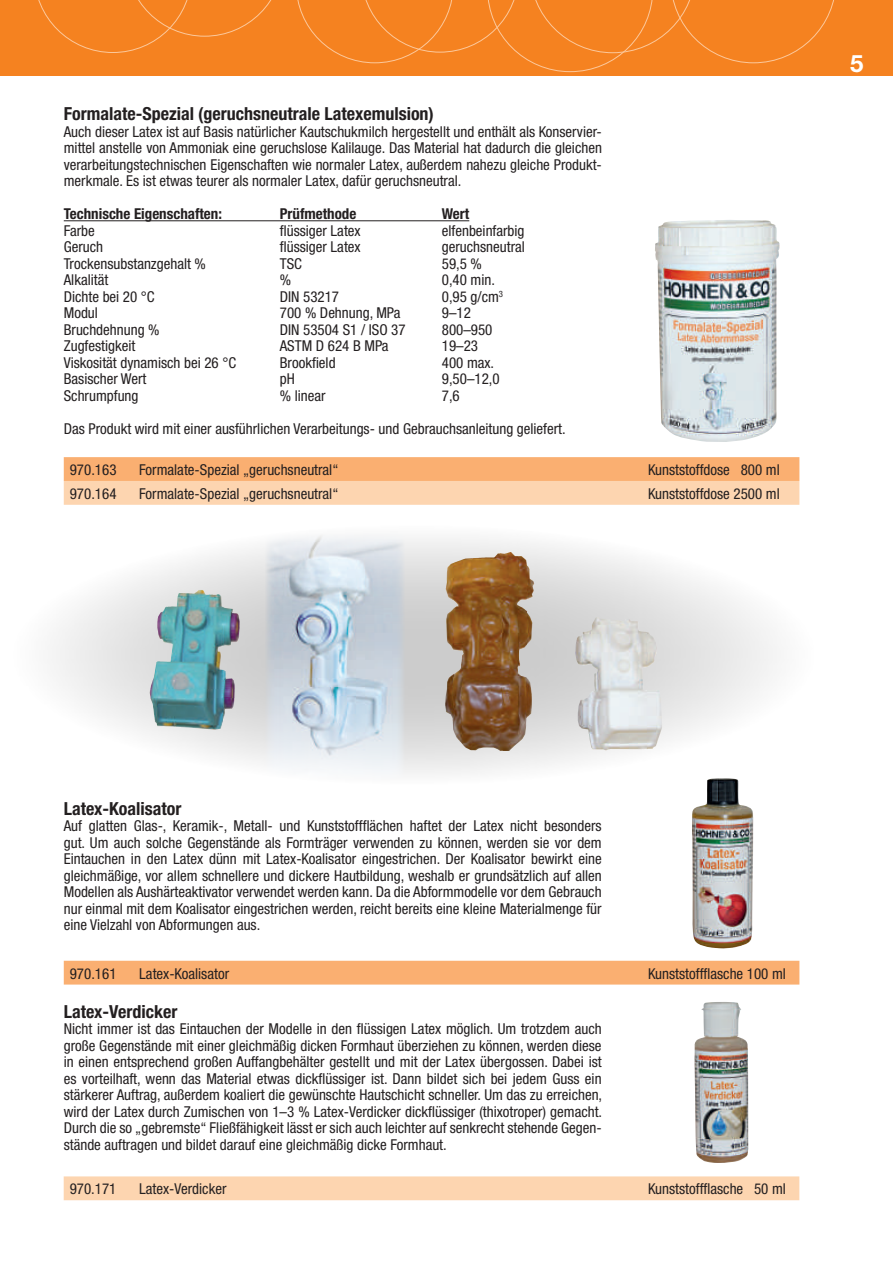
<style>
.page{position:relative;width:893px;height:1263px;background:#fff}
.page>*{position:absolute;margin:0;border:0;box-sizing:border-box;transform-origin:0 0}
.t1{font:700 24px "Helvetica Neue";color:#fff}
.t2{font:700 condensed 18px "Helvetica Neue";color:#231f20}
.t3{font:condensed 15px/16.5px "Helvetica Neue";color:#231f20;text-align:justify}
.t4{font:700 condensed 15px "Helvetica Neue";color:#231f20}
</style>
<div class="page">
<div style="left:0;top:0;width:893px;height:76px;background:#f58220"></div>
<svg style="left:38px;top:0;width:234px;height:53px"></svg>
<svg style="left:297px;top:0;width:537px;height:72px"></svg>
<hr style="left:64px;top:220px;width:405px;height:1px;background:#231f20">
<svg style="left:64px;top:457px;width:735px;height:48px;background:#fbc291"></svg>
<div style="left:64px;top:1176px;width:735px;height:24px;background:#fdd5b0"></div>
<div style="left:64px;top:961px;width:735px;height:23px;background:#faaf71"></div>
<img style="left:692px;top:778px;width:61px;height:171px">
<svg style="left:13px;top:525px;width:802px;height:260px"></svg>
<img style="left:266px;top:534px;width:138px;height:246px">
<img style="left:150px;top:590px;width:78px;height:140px">
<img style="left:446px;top:553px;width:61px;height:119px">
<img style="left:575px;top:617px;width:87px;height:133px">
<img style="left:694px;top:1002px;width:54px;height:161px">
<img style="left:655px;top:220px;width:125px;height:222px">
<p class="t2" style="left:64px;top:107px;width:372px">Formalate-Spezial (geruchsneutrale Latexemulsion)</p>
<p class="t3" style="left:64px;top:125px;width:540px">Auch dieser Latex ist auf Basis natürlicher Kautschukmilch hergestellt und enthält als Konservier&shy;mittel anstelle von Ammoniak eine geruchslose Kalilauge. Das Material hat dadurch die gleichen verarbeitungstechnischen Eigenschaften wie normaler Latex, außerdem nahezu gleiche Produkt&shy;merkmale. Es ist etwas teurer als normaler Latex, dafür geruchsneutral.</p>
<p class="t4" style="left:64px;top:208px;width:160px">Technische Eigenschaften:</p>
<p class="t4" style="left:280px;top:208px;width:78px">Prüfmethode</p>
<p class="t4" style="left:442px;top:208px;width:29px">Wert</p>
<p class="t3" style="left:64px;top:224px;width:33px">Farbe</p>
<p class="t3" style="left:280px;top:224px;width:82px">flüssiger Latex</p>
<p class="t3" style="left:442px;top:224px;width:84px">elfenbeinfarbig</p>
<p class="t3" style="left:64px;top:240px;width:41px">Geruch</p>
<p class="t3" style="left:280px;top:240px;width:82px">flüssiger Latex</p>
<p class="t3" style="left:442px;top:240px;width:85px">geruchsneutral</p>
<p class="t3" style="left:64px;top:257px;width:144px">Trockensubstanzgehalt %</p>
<p class="t3" style="left:280px;top:257px;width:24px">TSC</p>
<p class="t3" style="left:442px;top:257px;width:42px">59,5 %</p>
<p class="t3" style="left:64px;top:273px;width:46px">Alkalität</p>
<p class="t3" style="left:280px;top:273px;width:13px">%</p>
<p class="t3" style="left:442px;top:273px;width:55px">0,40 min.</p>
<p class="t3" style="left:64px;top:290px;width:92px">Dichte bei 20 °C</p>
<p class="t3" style="left:280px;top:290px;width:61px">DIN 53217</p>
<p class="t3" style="left:442px;top:290px;width:63px">0,95 g/cm<sup>3</sup></p>
<p class="t3" style="left:64px;top:306px;width:36px">Modul</p>
<p class="t3" style="left:280px;top:306px;width:122px">700 % Dehnung, MPa</p>
<p class="t3" style="left:442px;top:306px;width:31px">9–12</p>
<p class="t3" style="left:64px;top:323px;width:97px">Bruchdehnung %</p>
<p class="t3" style="left:280px;top:323px;width:127px">DIN 53504 S1 / ISO 37</p>
<p class="t3" style="left:442px;top:323px;width:52px">800–950</p>
<p class="t3" style="left:64px;top:339px;width:73px">Zugfestigkeit</p>
<p class="t3" style="left:280px;top:339px;width:110px">ASTM D 624 B MPa</p>
<p class="t3" style="left:442px;top:339px;width:38px">19–23</p>
<p class="t3" style="left:64px;top:356px;width:174px">Viskosität dynamisch bei 26 °C</p>
<p class="t3" style="left:280px;top:356px;width:57px">Brookfield</p>
<p class="t3" style="left:442px;top:356px;width:54px">400 max.</p>
<p class="t3" style="left:64px;top:372px;width:84px">Basischer Wert</p>
<p class="t3" style="left:280px;top:372px;width:16px">pH</p>
<p class="t3" style="left:442px;top:372px;width:59px">9,50–12,0</p>
<p class="t3" style="left:64px;top:389px;width:76px">Schrumpfung</p>
<p class="t3" style="left:280px;top:389px;width:47px">% linear</p>
<p class="t3" style="left:442px;top:389px;width:19px">7,6</p>
<p class="t3" style="left:64px;top:422px;width:503px">Das Produkt wird mit einer ausführlichen Verarbeitungs- und Gebrauchsanleitung geliefert.</p>
<p class="t3" style="left:70px;top:463px;width:48px">970.163</p>
<p class="t3" style="left:139px;top:463px;width:201px">Formalate-Spezial „geruchsneutral“</p>
<p class="t3" style="left:648px;top:463px;width:133px">Kunststoffdose 800 ml</p>
<p class="t3" style="left:70px;top:487px;width:48px">970.164</p>
<p class="t3" style="left:139px;top:487px;width:201px">Formalate-Spezial „geruchsneutral“</p>
<p class="t3" style="left:648px;top:487px;width:133px">Kunststoffdose 2500 ml</p>
<h1 class="t1" style="left:850px;top:49px;width:15px">5</h1>
<p class="t2" style="left:64px;top:801px;width:119px">Latex-Koalisator</p>
<p class="t3" style="left:64px;top:819px;width:539px">Auf glatten Glas-, Keramik-, Metall- und Kunststoffflächen haftet der Latex nicht besonders gut. Um auch solche Gegenstände als Formträger verwenden zu können, werden sie vor dem Eintauchen in den Latex dünn mit Latex-Koalisator eingestrichen. Der Koalisator bewirkt eine gleichmäßige, vor allem schnellere und dickere Hautbildung, weshalb er grundsätzlich auf allen Modellen als Aushärteaktivator verwendet werden kann. Da die Abformmodelle vor dem Gebrauch nur einmal mit dem Koalisator eingestrichen werden, reicht bereits eine kleine Materialmenge für eine Vielzahl von Abformungen aus.</p>
<p class="t3" style="left:70px;top:966px;width:48px">970.161</p>
<p class="t3" style="left:139px;top:966px;width:91px">Latex-Koalisator</p>
<p class="t3" style="left:648px;top:966px;width:139px">Kunststoffflasche 100 ml</p>
<p class="t2" style="left:64px;top:1004px;width:115px">Latex-Verdicker</p>
<p class="t3" style="left:64px;top:1022px;width:540px">Nicht immer ist das Eintauchen der Modelle in den flüssigen Latex möglich. Um trotzdem auch große Gegenstände mit einer gleichmäßig dicken Formhaut überziehen zu können, werden diese in einen entsprechend großen Auffangbehälter gestellt und mit der Latex übergossen. Dabei ist es vorteilhaft, wenn das Material etwas dickflüssiger ist. Dann bildet sich bei jedem Guss ein stärkerer Auftrag, außerdem koaliert die gewünschte Hautschicht schneller. Um das zu erreichen, wird der Latex durch Zumischen von 1–3 % Latex-Verdicker dickflüssiger (thixotroper) gemacht.<br>Durch die so „gebremste“ Fließfähigkeit lässt er sich auch leichter auf senkrecht stehende Gegen&shy;stände auftragen und bildet darauf eine gleichmäßig dicke Formhaut.</p>
<p class="t3" style="left:70px;top:1182px;width:48px">970.171</p>
<p class="t3" style="left:139px;top:1182px;width:89px">Latex-Verdicker</p>
<p class="t3" style="left:648px;top:1182px;width:139px">Kunststoffflasche 50 ml</p>
</div>
